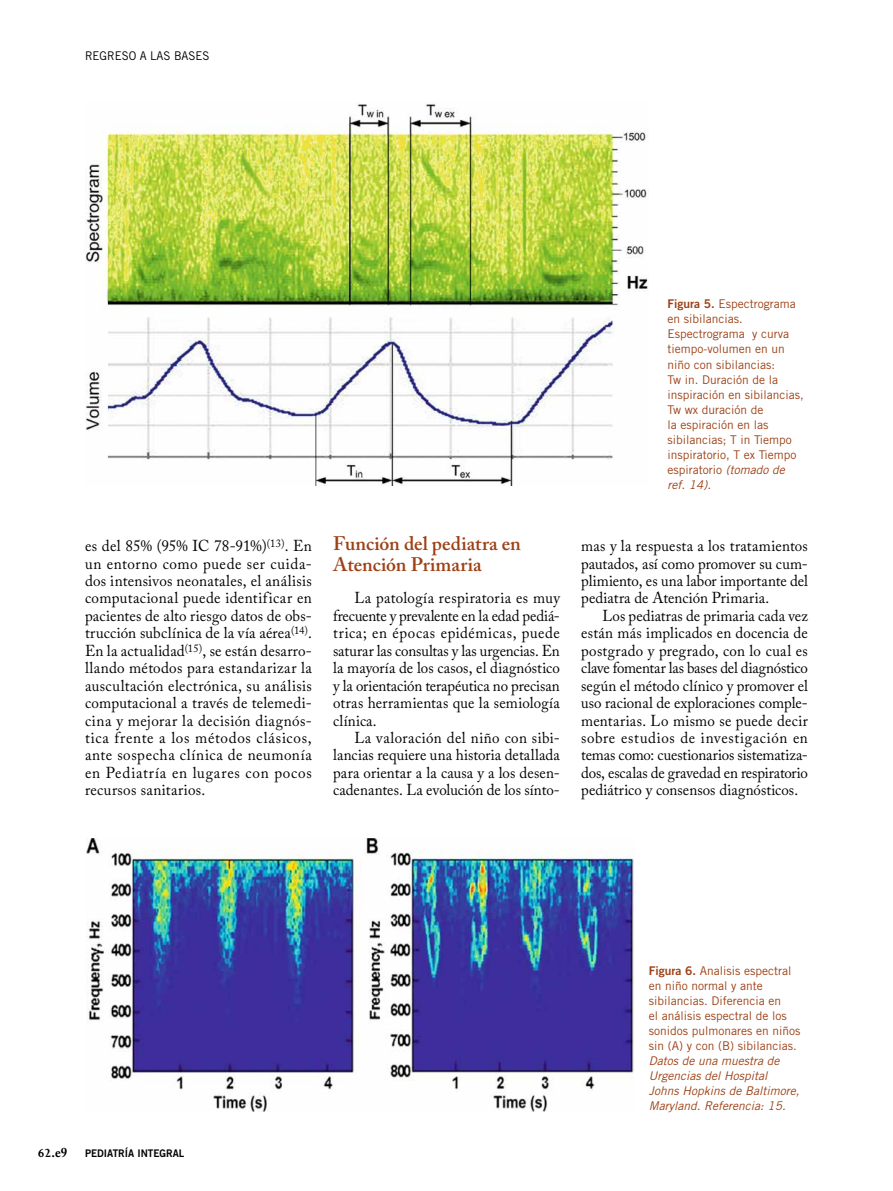
<style>
.page{position:relative;width:893px;height:1191px;background:#fff}
.page>*{position:absolute;margin:0;border:0;box-sizing:border-box;transform-origin:0 0}
.t1{font:600 19.5px/21px "Adobe Caslon Pro";color:#9d4116}
.t2{font:15.75px/17.4px "Adobe Caslon Pro";letter-spacing:.01em;color:#000;text-align:justify;scale:.95 1}
.t3{font:15.75px/17.4px "Adobe Caslon Pro";letter-spacing:.01em;color:#000;text-align:justify;scale:.96 1}
.t4{font:700 13.5px "Adobe Caslon Pro";color:#000;scale:.95 1}
.t5{font:12px/15px "Trade Gothic";color:#9d4116}
.t6{font:italic 12px/15px "Trade Gothic";color:#9d4116}
.t7{font:12px "Trade Gothic";color:#000;scale:.95 1}
.t8{font:10.5px "Trade Gothic Bold Two";color:#000;scale:.95 1}
.s1{font-family:"Trade Gothic Bold Two"}
.s2{font-style:italic}
.s3{font-family:"Joanna MT Std"}
</style>
<div class="page">
<img style="left:87px;top:839px;width:547px;height:272px">
<img style="left:85px;top:104px;width:563px;height:381px">
<p class="t7" style="left:85px;top:49px;width:132px">REGRESO A LAS BASES</p>
<p class="t3" style="left:85px;top:537px;width:238px">es del 85% (95% IC 78-91%)<sup>(13)</sup>. En un entorno como puede ser cuida&shy;dos intensivos neonatales, el análisis computacional puede identificar en pacientes de alto riesgo datos de obs&shy;trucción subclínica de la vía aérea<sup>(14)</sup>.<br>En la actualidad<sup>(15)</sup>, se están desarro&shy;llando métodos para estandarizar la auscultación electrónica, su análisis computacional a través de telemedi&shy;cina y mejorar la decisión diagnós&shy;tica frente a los métodos clásicos, ante sospecha clínica de neumonía en Pediatría en lugares con pocos recursos sanitarios.</p>
<p class="t1" style="left:333px;top:533px;width:189px">Función del pediatra en<br>Atención Primaria</p>
<p class="t2" style="left:333px;top:589px;width:240px;text-indent:21px">La patología respiratoria es muy frecuente y prevalente en la edad pediá&shy;trica; en épocas epidémicas, puede saturar las consultas y las urgencias. En la mayoría de los casos, el diagnóstico y la orientación terapéutica no precisan otras herramientas que la semiología clínica.</p>
<p class="t2" style="left:333px;top:729px;width:240px;text-indent:21px">La valoración del niño con sibi&shy;lancias requiere una historia detallada para orientar a la causa y a los desen&shy;cadenantes. La evolución de los sínto-</p>
<p class="t5" style="left:668px;top:296px;width:138px"><span class="s1">Figura 5.</span> Espectrograma en sibilancias.<br>Espectrograma y curva tiempo-volumen en un niño con sibilancias:<br>Tw in. Duración de la inspiración en sibilancias,<br>Tw wx duración de<br>la espiración en las sibilancias; T in Tiempo inspiratorio, T ex Tiempo espiratorio <span class="s2">(tomado de ref. 14).</span></p>
<p class="t2" style="left:581px;top:537px;width:240px">mas y la respuesta a los tratamientos pautados, así como promover su cum&shy;plimiento, es una labor importante del pediatra de Atención Primaria.</p>
<p class="t2" style="left:581px;top:607px;width:240px;text-indent:21px">Los pediatras de primaria cada vez están más implicados en docencia de postgrado y pregrado, con lo cual es clave fomentar las bases del diagnóstico según el método clínico y promover el uso racional de exploraciones comple&shy;mentarias. Lo mismo se puede decir sobre estudios de investigación en temas como: cuestionarios sistematiza&shy;dos, escalas de gravedad en respiratorio pediátrico y consensos diagnósticos.</p>
<p class="t4" style="left:38px;top:1144px;width:32px"><span class="s3">62</span>.e9</p>
<p class="t8" style="left:85px;top:1146px;width:106px">PEDIATRÍA INTEGRAL</p>
<p class="t5" style="left:649px;top:963px;width:153px"><span class="s1">Figura 6.</span> Analisis espectral en niño normal y ante sibilancias. Diferencia en<br>el análisis espectral de los sonidos pulmonares en niños sin (A) y con (B) sibilancias.</p>
<p class="t6" style="left:649px;top:1053px;width:152px">Datos de una muestra de<br>Urgencias del Hospital<br>Johns Hopkins de Baltimore,<br>Maryland. Referencia: 15.</p>
</div>
